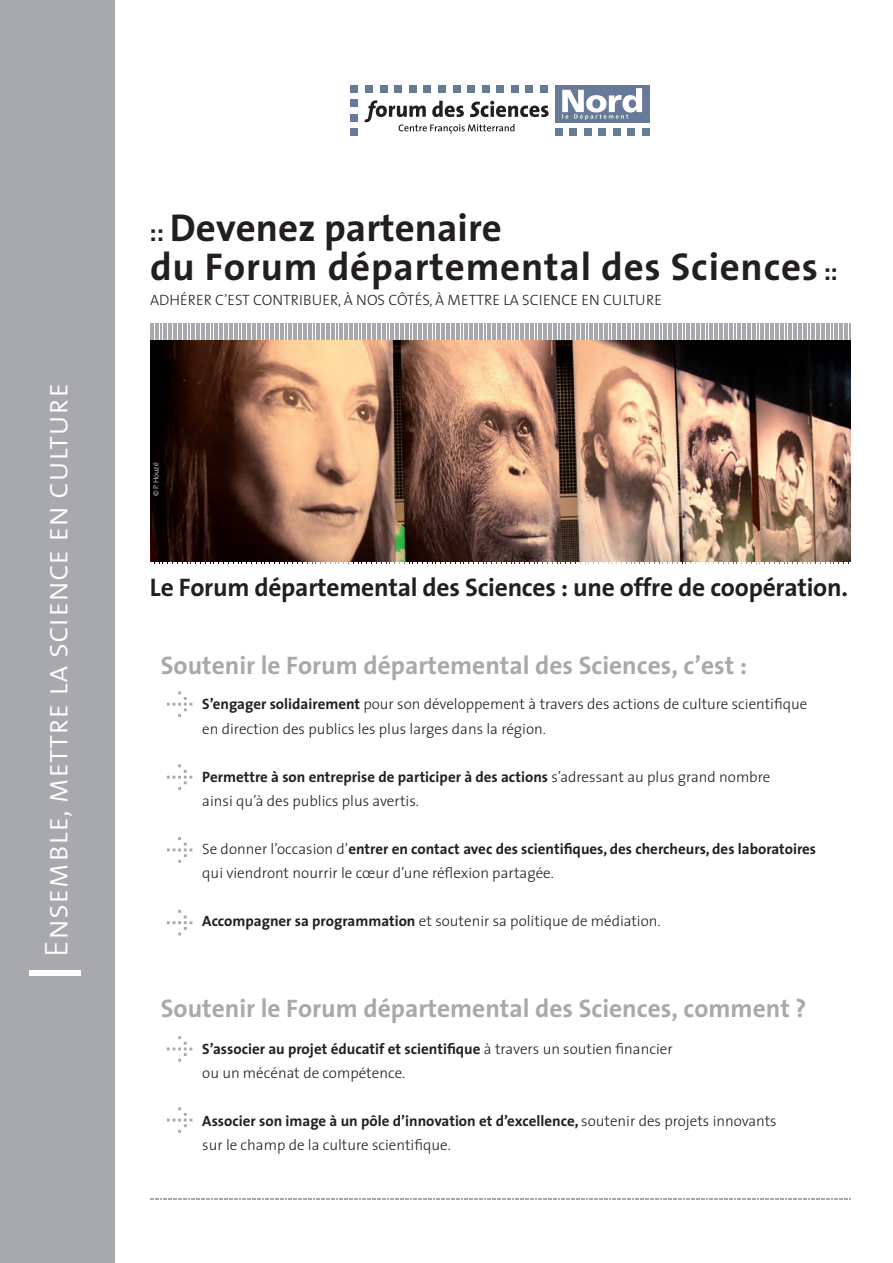
<style>
.page{position:relative;width:893px;height:1263px;background:#fff}
.page>*{position:absolute;margin:0;border:0;box-sizing:border-box;transform-origin:0 0}
.t1{font:700 39px/39px "The Sans";letter-spacing:.02em;color:#231f20}
.t2{font:33px "The Sans Light Caps";color:#fff}
.t3{font:700 25.5px "The Sans";color:#a8a9ad}
.t4{font:700 25.5px "The Sans";letter-spacing:-.01em;color:#231f20}
.t5{font:300 15px/24px "The Sans";color:#231f20}
.t6{font:300 7.5px "The Sans";color:#fff}
.s1{font-family:"Helvetica Neue";font-size:22.5px}
.s2{font-weight:700}
</style>
<div class="page">
<div style="left:0;top:0;width:115px;height:1263px;background:#a8a9ad"></div>
<div style="left:30px;top:970px;width:51px;height:6px;background:#fff"></div>
<div style="left:424px;top:85px;width:7px;height:7px;background:#677a97"></div>
<div style="left:453px;top:85px;width:7px;height:7px;background:#677a97"></div>
<div style="left:438px;top:85px;width:8px;height:7px;background:#677a97"></div>
<div style="left:482px;top:85px;width:7px;height:7px;background:#677a97"></div>
<div style="left:467px;top:85px;width:8px;height:7px;background:#677a97"></div>
<div style="left:497px;top:85px;width:7px;height:7px;background:#677a97"></div>
<div style="left:526px;top:85px;width:7px;height:7px;background:#677a97"></div>
<div style="left:511px;top:85px;width:7px;height:7px;background:#677a97"></div>
<div style="left:540px;top:85px;width:8px;height:7px;background:#677a97"></div>
<div style="left:555px;top:129px;width:7px;height:7px;background:#677a97"></div>
<div style="left:569px;top:129px;width:8px;height:7px;background:#677a97"></div>
<div style="left:584px;top:129px;width:7px;height:7px;background:#677a97"></div>
<div style="left:598px;top:129px;width:8px;height:7px;background:#677a97"></div>
<div style="left:613px;top:129px;width:7px;height:7px;background:#677a97"></div>
<div style="left:628px;top:129px;width:7px;height:7px;background:#677a97"></div>
<div style="left:642px;top:129px;width:7px;height:7px;background:#677a97"></div>
<div style="left:351px;top:85px;width:7px;height:7px;background:#677a97"></div>
<div style="left:380px;top:85px;width:7px;height:7px;background:#677a97"></div>
<div style="left:365px;top:85px;width:8px;height:7px;background:#677a97"></div>
<div style="left:409px;top:85px;width:7px;height:7px;background:#677a97"></div>
<div style="left:395px;top:85px;width:7px;height:7px;background:#677a97"></div>
<div style="left:351px;top:100px;width:7px;height:7px;background:#677a97"></div>
<div style="left:351px;top:114px;width:7px;height:7px;background:#677a97"></div>
<div style="left:351px;top:129px;width:7px;height:7px;background:#677a97"></div>
<div style="left:555px;top:85px;width:94px;height:38px;background:#677a97"></div>
<svg style="left:562px;top:88px;width:80px;height:32px"></svg>
<svg style="left:364px;top:100px;width:185px;height:34px"></svg>
<svg style="left:150px;top:1198px;width:700px;height:1px"></svg>
<svg style="left:150px;top:323px;width:700px;height:17px"></svg>
<img style="left:150px;top:340px;width:700px;height:222px">
<svg style="left:154px;top:562px;width:695px;height:1px"></svg>
<svg style="left:167px;top:691px;width:25px;height:26px"></svg>
<svg style="left:167px;top:1036px;width:25px;height:26px"></svg>
<svg style="left:167px;top:1107px;width:25px;height:26px"></svg>
<svg style="left:167px;top:764px;width:25px;height:26px"></svg>
<svg style="left:167px;top:837px;width:25px;height:26px"></svg>
<svg style="left:167px;top:910px;width:25px;height:25px"></svg>
<h2 class="t2" style="left:29px;top:957px;width:575px;rotate:-90deg">Ensemble, mettre la science en culture</h2>
<h1 class="t1" style="left:150px;top:207px;width:689px"><span class="s1">::</span> Devenez partenaire<br>du Forum départemental des Sciences <span class="s1">::</span></h1>
<p class="t5" style="left:150px;top:288px;width:513px">ADHÉRER C’EST CONTRIBUER, À NOS CÔTÉS, À METTRE LA SCIENCE EN CULTURE</p>
<p class="t6" style="left:150px;top:496px;width:35px;rotate:-90deg">© P. Houzé</p>
<h3 class="t4" style="left:150px;top:566px;width:699px">Le Forum départemental des Sciences : une offre de coopération.</h3>
<h3 class="t3" style="left:161px;top:643px;width:588px">Soutenir le Forum départemental des Sciences, c’est :</h3>
<p class="t5" style="left:202px;top:692px;width:607px"><span class="s2">S’engager solidairement</span> pour son développement à travers des actions de culture scientifique en direction des publics les plus larges dans la région.</p>
<p class="t5" style="left:202px;top:764px;width:569px"><span class="s2">Permettre à son entreprise de participer à des actions</span> s’adressant au plus grand nombre ainsi qu’à des publics plus avertis.</p>
<p class="t5" style="left:202px;top:836px;width:615px">Se donner l’occasion d’<span class="s2">entrer en contact avec des scientifiques, des chercheurs, des laboratoires </span>qui viendront nourrir le cœur d’une réflexion partagée.</p>
<p class="t5" style="left:202px;top:908px;width:460px"><span class="s2">Accompagner sa programmation</span> et soutenir sa politique de médiation.</p>
<h3 class="t3" style="left:161px;top:987px;width:647px">Soutenir le Forum départemental des Sciences, comment ?</h3>
<p class="t5" style="left:202px;top:1037px;width:472px"><span class="s2">S’associer au projet éducatif et scientifique</span> à travers un soutien financier ou un mécénat de compétence.</p>
<p class="t5" style="left:202px;top:1109px;width:576px"><span class="s2">Associer son image à un pôle d’innovation et d’excellence,</span> soutenir des projets innovants sur le champ de la culture scientifique.</p>
</div>
